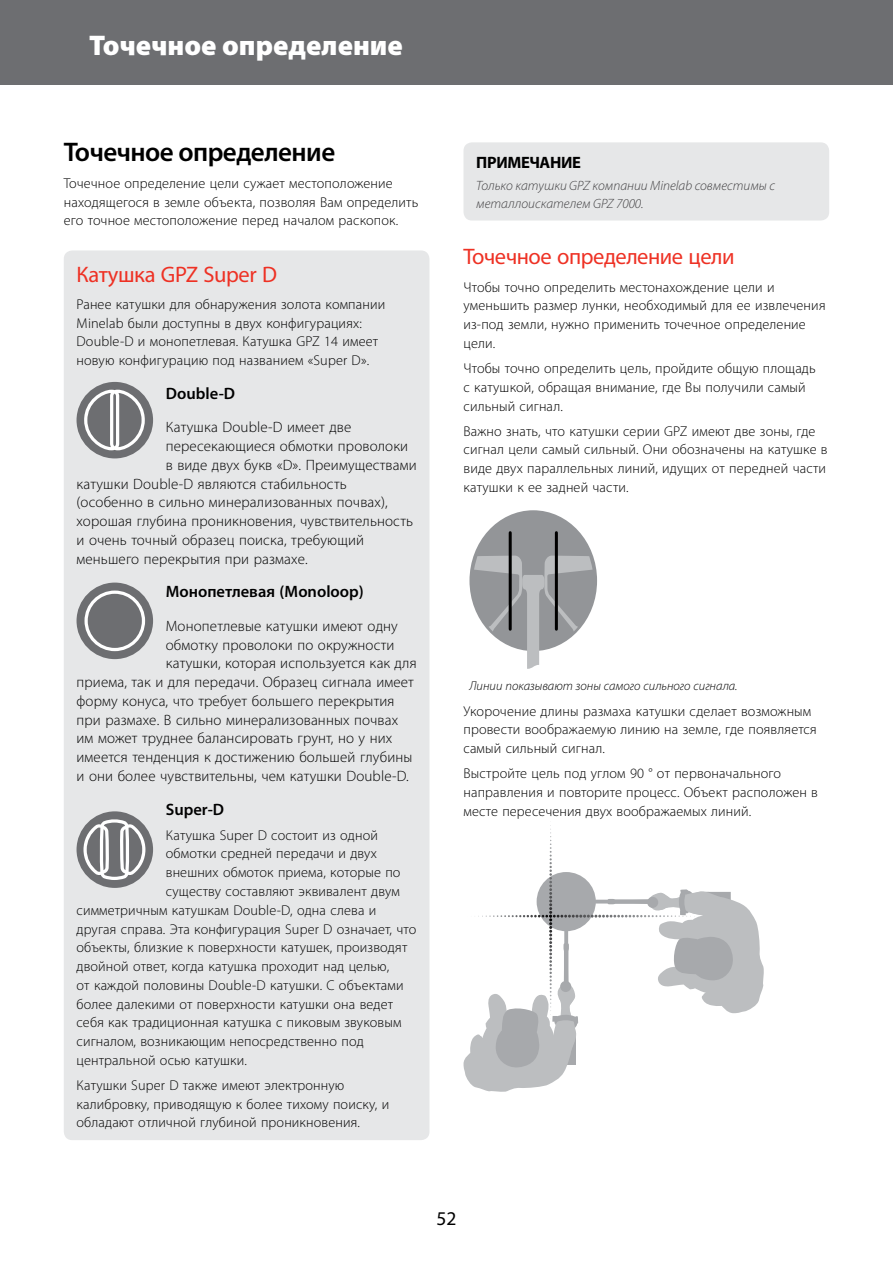
<style>
.page{position:relative;width:893px;height:1263px;background:#fff}
.page>*{position:absolute;margin:0;border:0;box-sizing:border-box;transform-origin:0 0}
.t1{font:900 28.5px "Myriad Pro";color:#fff}
.t2{font:600 27px "Myriad Pro";letter-spacing:-.02em;color:#000}
.t3{font:22.5px "Myriad Pro";letter-spacing:-.02em;color:#ee3124}
.t4{font:19.5px "Myriad Pro";color:#000}
.t5{font:600 16.5px "Myriad Pro";color:#000}
.t6{font:700 16.5px "Myriad Pro";letter-spacing:-.02em;color:#000}
.t7{font:300 15px "Myriad Pro";letter-spacing:.01em;color:#000}
.t8{font:300 14.25px/18.8px "Myriad Pro";letter-spacing:.01em;color:#000}
.t9{font:italic 300 13.5px/18px "Myriad Pro";color:#414042}
.t10{font:italic 300 12.75px "Myriad Pro";color:#000}
</style>
<div class="page">
<div style="left:64px;top:250px;width:365px;height:890px;background:#e6e7e8;border-radius:9px"></div>
<div style="left:77px;top:382px;width:76px;height:76px;background:#6d6e71;border-radius:50%"></div>
<svg style="left:84px;top:390px;width:61px;height:60px"></svg>
<div style="left:77px;top:583px;width:76px;height:76px;background:#6d6e71;border-radius:50%"></div>
<svg style="left:85px;top:590px;width:60px;height:61px"></svg>
<div style="left:77px;top:811px;width:76px;height:77px;background:#6d6e71;border-radius:50%"></div>
<svg style="left:83px;top:819px;width:62px;height:61px"></svg>
<div style="left:463px;top:142px;width:366px;height:79px;background:#e6e7e8;border-radius:9px"></div>
<div style="left:469px;top:510px;width:128px;height:141px;background:#939598;border-radius:50%"></div>
<hr style="left:509px;top:533px;width:3px;height:96px;background:#000">
<hr style="left:555px;top:533px;width:3px;height:96px;background:#000">
<svg style="left:474px;top:555px;width:119px;height:114px"></svg>
<svg style="left:463px;top:825px;width:301px;height:267px"></svg>
<div style="left:0;top:0;width:893px;height:85px;background:#6d6e71"></div>
<h1 class="t1" style="left:89px;top:30px;width:315px">Точечное определение</h1>
<h2 class="t2" style="left:64px;top:134px;width:273px">Точечное определение</h2>
<p class="t8" style="left:64px;top:174px;width:356px">Точечное определение цели сужает местоположение находящегося в земле объекта, позволяя Вам определить его точное местоположение перед началом раскопок.</p>
<h3 class="t3" style="left:77px;top:260px;width:202px">Катушка GPZ Super D</h3>
<p class="t8" style="left:77px;top:295px;width:310px">Ранее катушки для обнаружения золота компании Minelab были доступны в двух конфигурациях:<br>Double-D и монопетлевая. Катушка GPZ 14 имеет новую конфигурацию под названием «Super D».</p>
<p class="t5" style="left:166px;top:383px;width:71px">Double‑D</p>
<p class="t7" style="left:166px;top:419px;width:187px">Катушка Double-D имеет две</p>
<p class="t7" style="left:166px;top:438px;width:244px">пересекающиеся обмотки проволоки</p>
<p class="t7" style="left:166px;top:457px;width:252px">в виде двух букв «D». Преимуществами</p>
<p class="t7" style="left:77px;top:475px;width:272px">катушки Double-D являются стабильность</p>
<p class="t7" style="left:77px;top:494px;width:313px">(особенно в сильно минерализованных почвах),</p>
<p class="t7" style="left:77px;top:513px;width:338px">хорошая глубина проникновения, чувствительность</p>
<p class="t7" style="left:77px;top:532px;width:289px">и очень точный образец поиска, требующий</p>
<p class="t7" style="left:77px;top:550px;width:233px">меньшего перекрытия при размахе.</p>
<p class="t5" style="left:166px;top:581px;width:199px">Монопетлевая (Monoloop)</p>
<p class="t7" style="left:166px;top:618px;width:233px">Mонопетлевые катушки имеют одну</p>
<p class="t7" style="left:166px;top:636px;width:230px">обмотку проволоки по окружности</p>
<p class="t7" style="left:166px;top:655px;width:252px">катушки, которая используется как для</p>
<p class="t7" style="left:77px;top:674px;width:339px">приема, так и для передачи. Образец сигнала имеет</p>
<p class="t7" style="left:77px;top:693px;width:319px">форму конуса, что требует большего перекрытия</p>
<p class="t7" style="left:77px;top:711px;width:323px">при размахе. В сильно минерализованных почвах</p>
<p class="t7" style="left:77px;top:730px;width:317px">им может труднее балансировать грунт, но у них</p>
<p class="t7" style="left:77px;top:749px;width:337px">имеется тенденция к достижению большей глубины</p>
<p class="t7" style="left:77px;top:768px;width:334px">и они более чувствительны, чем катушки Double-D.</p>
<p class="t5" style="left:166px;top:798px;width:60px">Super‑D</p>
<p class="t8" style="left:166px;top:826px;width:214px">Катушка Super D состоит из одной</p>
<p class="t8" style="left:166px;top:844px;width:212px">обмотки средней передачи и двух</p>
<p class="t8" style="left:166px;top:863px;width:236px">внешних обмоток приема, которые по</p>
<p class="t8" style="left:166px;top:882px;width:235px">существу составляют эквивалент двум</p>
<p class="t8" style="left:77px;top:901px;width:301px">симметричным катушкам Double-D, одна слева и</p>
<p class="t8" style="left:77px;top:919px;width:341px">другая справа. Эта конфигурация Super D означает, что</p>
<p class="t8" style="left:77px;top:938px;width:332px">объекты, близкие к поверхности катушек, производят</p>
<p class="t8" style="left:77px;top:957px;width:314px">двойной ответ, когда катушка проходит над целью,</p>
<p class="t8" style="left:77px;top:976px;width:329px">от каждой половины Double-D катушки. С объектами</p>
<p class="t8" style="left:77px;top:995px;width:318px">более далекими от поверхности катушки она ведет</p>
<p class="t8" style="left:77px;top:1013px;width:326px">себя как традиционная катушка с пиковым звуковым</p>
<p class="t8" style="left:77px;top:1032px;width:289px">сигналом, возникающим непосредственно под</p>
<p class="t8" style="left:77px;top:1051px;width:172px">центральной осью катушки.</p>
<p class="t8" style="left:77px;top:1076px;width:314px">Катушки Super D также имеют электронную калибровку, приводящую к более тихому поиску, и обладают отличной глубиной проникновения.</p>
<p class="t6" style="left:476px;top:151px;width:106px">ПРИМЕЧАНИЕ</p>
<p class="t9" style="left:476px;top:177px;width:300px">Только катушки GPZ компании Minelab совместимы с металлоискателем GPZ 7000.</p>
<h3 class="t3" style="left:463px;top:243px;width:273px">Точечное определение цели</h3>
<p class="t8" style="left:463px;top:278px;width:364px">Чтобы точно определить местонахождение цели и уменьшить размер лунки, необходимый для ее извлечения из-под земли, нужно применить точечное определение цели.</p>
<p class="t8" style="left:463px;top:359px;width:354px">Чтобы точно определить цель, пройдите общую площадь с катушкой, обращая внимание, где Вы получили самый сильный сигнал.</p>
<p class="t8" style="left:463px;top:422px;width:366px">Важно знать, что катушки серии GPZ имеют две зоны, где сигнал цели самый сильный. Они обозначены на катушке в виде двух параллельных линий, идущих от передней части катушки к ее задней части.</p>
<p class="t10" style="left:469px;top:679px;width:270px">Линии показывают зоны самого сильного сигнала.</p>
<p class="t8" style="left:463px;top:702px;width:355px">Укорочение длины размаха катушки сделает возможным провести воображаемую линию на земле, где появляется самый сильный сигнал.</p>
<p class="t8" style="left:463px;top:764px;width:356px">Выстройте цель под углом 90 ° от первоначального направления и повторите процесс. Объект расположен в месте пересечения двух воображаемых линий.</p>
<h3 class="t4" style="left:436px;top:1206px;width:22px">52</h3>
</div>
